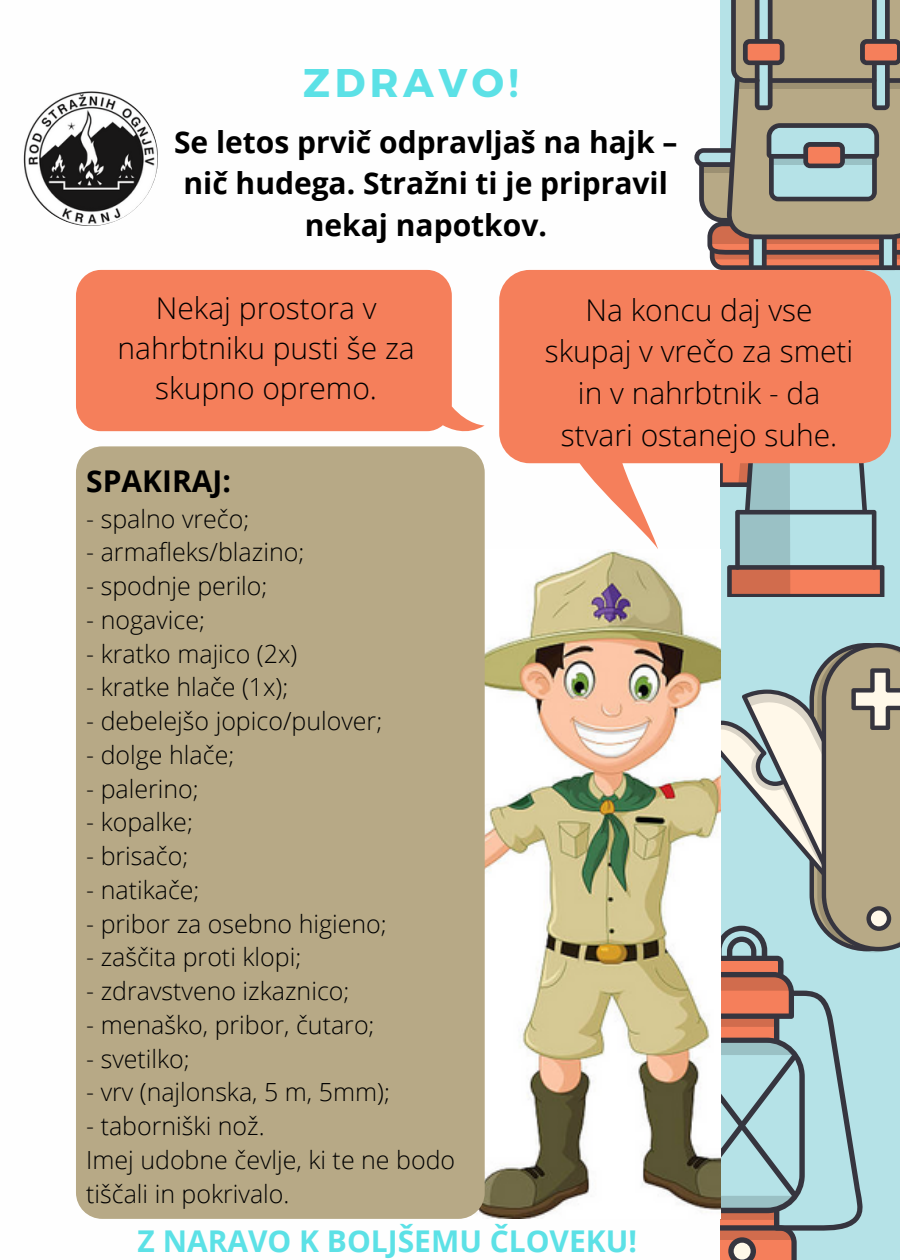
<style>
.page{position:relative;width:900px;height:1260px;background:#fff}
.page>*{position:absolute;margin:0;border:0;box-sizing:border-box;transform-origin:0 0}
.t1{font:700 40px "Montserrat";letter-spacing:.11em;color:#5ce1e6}
.t2{font:300 30px/41.8px "Open Sans";color:#000;text-align:center}
.t3{font:700 30px/41.2px "Open Sans";color:#000;text-align:center}
.t4{font:700 30px "Open Sans";color:#5ce1e6}
.t5{font:300 25px/33.8px "Open Sans";color:#000}
</style>
<div class="page">
<svg style="left:721px;top:549px;width:163px;height:48px;background:#af8b7f"></svg>
<svg style="left:695px;top:0;width:205px;height:270px;background:#a89e8e"></svg>
<svg style="left:720px;top:643px;width:180px;height:617px;background:#adbdb7"></svg>
<img style="left:464px;top:551px;width:257px;height:668px">
<svg style="left:76px;top:270px;width:409px;height:162px;background:#f58a69"></svg>
<div style="left:76px;top:446px;width:409px;height:773px;background:#b7a986;border-radius:26px"></div>
<svg style="left:499px;top:270px;width:392px;height:279px;fill:#f57f5b"></svg>
<img style="left:22px;top:90px;width:136px;height:136px;border-radius:50%">
<p class="t1" style="left:303px;top:57px;width:217px">ZDRAVO!</p>
<p class="t3" style="left:174px;top:121px;width:505px">Se letos prvič odpravljaš na hajk – nič hudega. Stražni ti je pripravil nekaj napotkov.</p>
<p class="t2" style="left:118px;top:287px;width:299px;line-height:40.2px">Nekaj prostora v nahrbtniku pusti še za skupno opremo.</p>
<p class="t3" style="left:86px;top:460px;width:146px">SPAKIRAJ:</p>
<p class="t5" style="left:86px;top:501px;width:165px">- spalno vrečo;</p>
<p class="t5" style="left:86px;top:535px;width:220px">- armafleks/blazino;</p>
<p class="t5" style="left:86px;top:568px;width:183px">- spodnje perilo;</p>
<p class="t5" style="left:86px;top:602px;width:120px">- nogavice;</p>
<p class="t5" style="left:86px;top:636px;width:213px">- kratko majico (2x)</p>
<p class="t5" style="left:86px;top:670px;width:204px">- kratke hlače (1x);</p>
<p class="t5" style="left:86px;top:703px;width:298px">- debelejšo jopico/pulover;</p>
<p class="t5" style="left:86px;top:737px;width:150px">- dolge hlače;</p>
<p class="t5" style="left:86px;top:771px;width:114px">- palerino;</p>
<p class="t5" style="left:86px;top:805px;width:108px">- kopalke;</p>
<p class="t5" style="left:86px;top:838px;width:104px">- brisačo;</p>
<p class="t5" style="left:86px;top:872px;width:115px">- natikače;</p>
<p class="t5" style="left:86px;top:906px;width:302px">- pribor za osebno higieno;</p>
<p class="t5" style="left:86px;top:940px;width:217px">- zaščita proti klopi;</p>
<p class="t5" style="left:86px;top:973px;width:265px">- zdravstveno izkaznico;</p>
<p class="t5" style="left:86px;top:1007px;width:290px">- menaško, pribor, čutaro;</p>
<p class="t5" style="left:86px;top:1041px;width:105px">- svetilko;</p>
<p class="t5" style="left:86px;top:1075px;width:305px">- vrv (najlonska, 5 m, 5mm);</p>
<p class="t5" style="left:86px;top:1108px;width:180px">- taborniški nož.</p>
<p class="t5" style="left:86px;top:1142px;width:370px">Imej udobne čevlje, ki te ne bodo tiščali in pokrivalo.</p>
<p class="t2" style="left:545px;top:288px;width:310px">Na koncu daj vse skupaj v vrečo za smeti in v nahrbtnik - da stvari ostanejo suhe.</p>
<p class="t4" style="left:138px;top:1220px;width:501px">Z NARAVO K BOLJŠEMU ČLOVEKU!</p>
</div>
